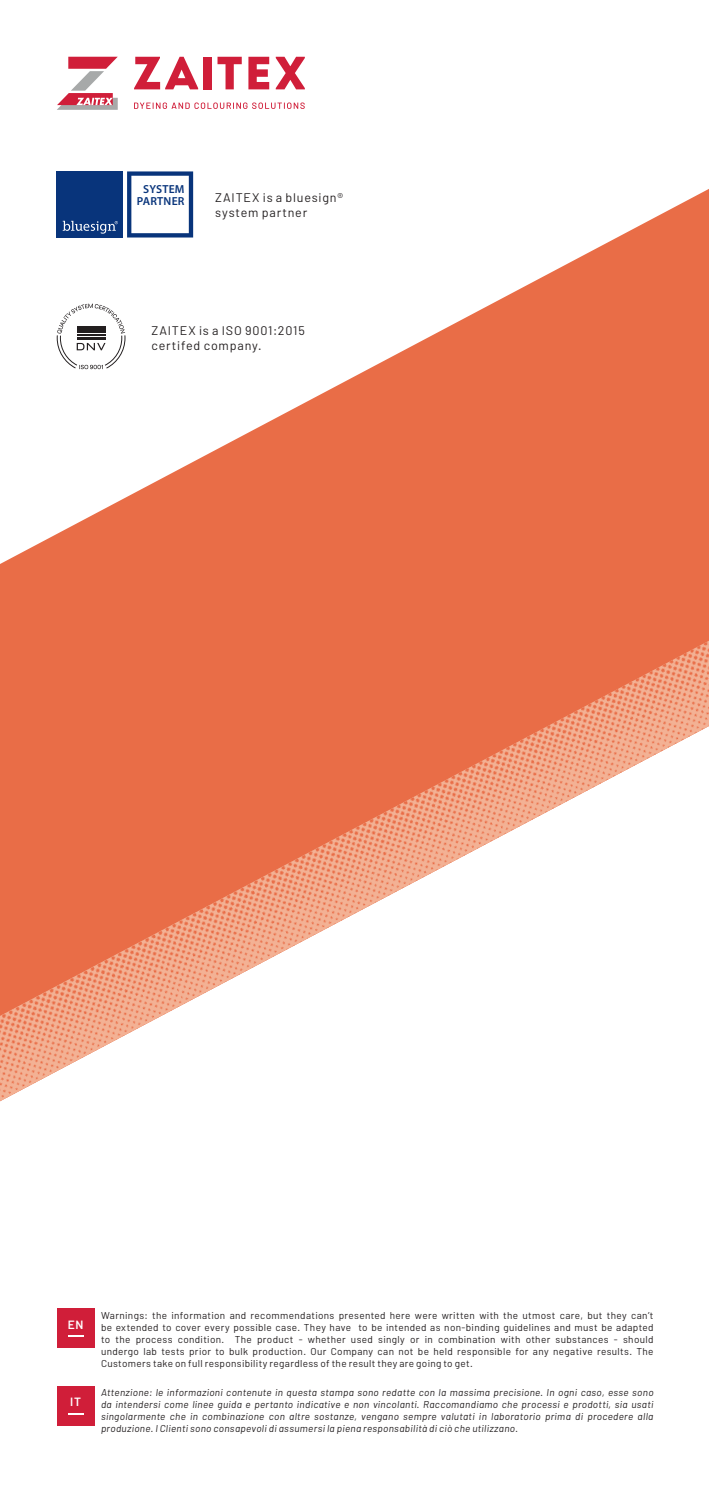
<style>
.page{position:relative;width:709px;height:1489px;background:#fff}
.page>*{position:absolute;margin:0;border:0;box-sizing:border-box;transform-origin:0 0}
.Lista_coloranti_EN{font:12.5px "Barlow";letter-spacing:.065em;color:#231f20}
.t1{font:600 12px "Barlow";color:#fff}
.t2{font:600 11.75px/11.8px "Myriad Pro";letter-spacing:.02em;color:#08347b;text-align:center}
.t3{font:10px/12px "Barlow";letter-spacing:.035em;color:#231f20;text-align:justify}
.t4{font:italic 10px/12px "Barlow";letter-spacing:.03em;color:#231f20;text-align:justify}
</style>
<div class="page">
<div style="left:57px;top:171px;width:66px;height:66px;background:#08347b"></div>
<svg style="left:127px;top:171px;width:66px;height:18px"></svg>
<svg style="left:134px;top:102px;width:171px;height:7px"></svg>
<svg style="left:57px;top:57px;width:61px;height:53px"></svg>
<svg style="left:134px;top:57px;width:64px;height:32px"></svg>
<div style="left:203px;top:57px;width:8px;height:32px;background:#d01e39"></div>
<svg style="left:217px;top:57px;width:25px;height:32px"></svg>
<svg style="left:248px;top:57px;width:21px;height:32px"></svg>
<svg style="left:276px;top:57px;width:29px;height:32px"></svg>
<div style="left:57px;top:1308px;width:38px;height:40px;background:#d01e39"></div>
<svg style="left:68px;top:1335px;width:15px;height:1px"></svg>
<div style="left:57px;top:1385px;width:38px;height:40px;background:#d01e39"></div>
<svg style="left:68px;top:1413px;width:15px;height:1px"></svg>
<svg style="left:0;top:189px;width:709px;height:451px;fill:#e96d47"></svg>
<img style="left:0;top:640px;width:709px;height:461px">
<p class="t2" style="left:137px;top:182px;width:49px">SYSTEM<br>PARTNER</p>
<p class="Lista_coloranti_EN" style="left:215px;top:190px;width:129px">ZAITEX is a bluesign®</p>
<p class="Lista_coloranti_EN" style="left:215px;top:205px;width:93px">system partner</p>
<p class="Lista_coloranti_EN" style="left:151px;top:322px;width:155px">ZAITEX is a ISO 9001:2015</p>
<p class="Lista_coloranti_EN" style="left:151px;top:337px;width:112px">certifed company.</p>
<p class="t1" style="left:68px;top:1316px;width:17px">EN</p>
<p class="t1" style="left:70px;top:1394px;width:12px">IT</p>
<p class="t3" style="left:101px;top:1308px;width:554px">Warnings: the information and recommendations presented here were written with the utmost care, but they can’t be extended to cover every possible case. They have to be intended as non-binding guidelines and must be adapted to the process condition. The product - whether used singly or in combination with other substances - should undergo lab tests prior to bulk production. Our Company can not be held responsible for any negative results. The Customers take on full responsibility regardless of the result they are going to get.</p>
<p class="t4" style="left:101px;top:1386px;width:554px">Attenzione: le informazioni contenute in questa stampa sono redatte con la massima precisione. In ogni caso, esse sono da intendersi come linee guida e pertanto indicative e non vincolanti. Raccomandiamo che processi e prodotti, sia usati singolarmente che in combinazione con altre sostanze, vengano sempre valutati in laboratorio prima di procedere alla produzione. I Clienti sono consapevoli di assumersi la piena responsabilità di ciò che utilizzano.</p>
</div>
